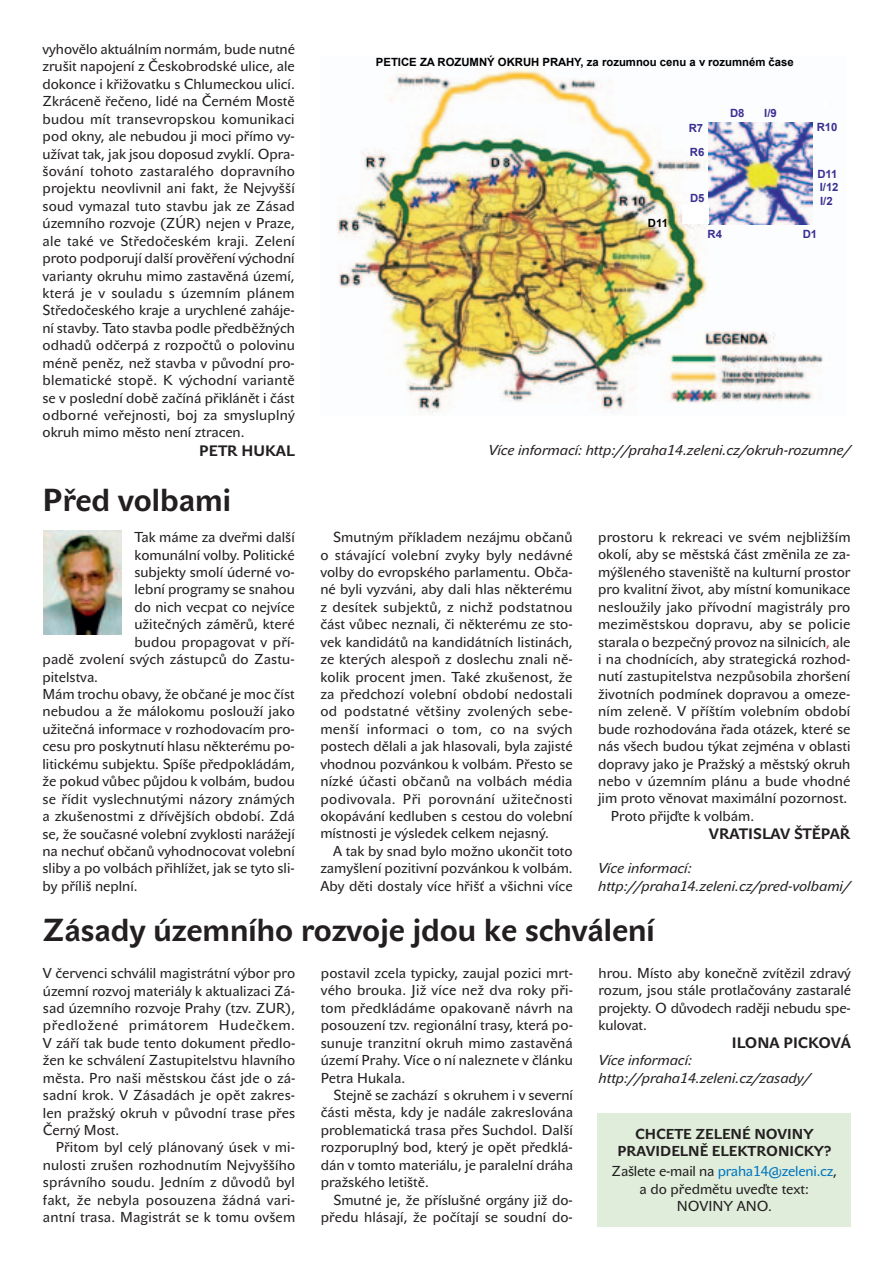
<style>
.page{position:relative;width:893px;height:1263px;background:#fff}
.page>*{position:absolute;margin:0;border:0;box-sizing:border-box;transform-origin:0 0}
.t1{font:700 31.5px "Abc Green";color:#231f20}
.t2{font:700 15px "Abc Green";color:#231f20}
.t3{font:14.25px/17.4px "Abc Green";color:#231f20;text-align:justify}
.t4{font:italic 14.25px/17.4px "Abc Green";color:#231f20}
.t5{font:700 14.25px/17.1px "Abc Green";color:#231f20;text-align:center}
.t6{font:700 11.4px "Arial";color:#000002}
.t7{font:700 11.4px/24.2px "Arial";letter-spacing:-.005em;color:#3a2f92}
.s1{color:#ee2e23}
.s2{color:#0075bf}
</style>
<div class="page">
<img style="left:44px;top:531px;width:78px;height:103px">
<img style="left:337px;top:69px;width:487px;height:344px">
<img style="left:709px;top:123px;width:104px;height:101px">
<svg style="left:681px;top:204px;width:28px;height:21px"></svg>
<div style="left:598px;top:1113px;width:253px;height:113px;background:#e0eddb"></div>
<p class="t3" style="left:43px;top:40px;width:254px">vyhovělo aktuálním normám, bude nutné zrušit napojení z Českobrodské ulice, ale dokonce i křižovatku s Chlumeckou ulicí.<br>Zkráceně řečeno, lidé na Černém Mostě budou mít transevropskou komunikaci pod okny, ale nebudou ji moci přímo vy&shy;užívat tak, jak jsou doposud zvyklí. Opra&shy;šování tohoto zastaralého dopravního projektu neovlivnil ani fakt, že Nejvyšší soud vymazal tuto stavbu jak ze Zásad územního rozvoje (ZÚR) nejen v Praze, ale také ve Středočeském kraji. Zelení proto podporují další prověření východní varianty okruhu mimo zastavěná území, která je v souladu s územním plánem Středočeského kraje a urychlené zaháje&shy;ní stavby. Tato stavba podle předběžných odhadů odčerpá z rozpočtů o polovinu méně peněz, než stavba v původní pro&shy;blematické stopě. K východní variantě se v poslední době začíná přiklánět i část odborné veřejnosti, boj za smysluplný okruh mimo město není ztracen.</p>
<p class="t2" style="left:199px;top:442px;width:97px">PETR HUKAL</p>
<h1 class="t1" style="left:43px;top:482px;width:190px">Před volbami</h1>
<p class="t3" style="left:134px;top:529px;width:162px">Tak máme za dveřmi další</p>
<p class="t3" style="left:134px;top:546px;width:162px">komunální volby. Politické</p>
<p class="t3" style="left:134px;top:563px;width:162px">subjekty smolí úderné vo-</p>
<p class="t3" style="left:134px;top:581px;width:162px">lební programy se snahou</p>
<p class="t3" style="left:134px;top:598px;width:162px">do nich vecpat co nejvíce</p>
<p class="t3" style="left:134px;top:616px;width:162px">užitečných záměrů, které</p>
<p class="t3" style="left:134px;top:633px;width:162px">budou propagovat v pří-</p>
<p class="t3" style="left:43px;top:651px;width:254px">padě zvolení svých zástupců do Zastu-</p>
<p class="t3" style="left:43px;top:668px;width:57px">pitelstva.</p>
<p class="t3" style="left:43px;top:685px;width:254px">Mám trochu obavy, že občané je moc číst</p>
<p class="t3" style="left:43px;top:703px;width:254px">nebudou a že málokomu poslouží jako</p>
<p class="t3" style="left:43px;top:720px;width:254px">užitečná informace v rozhodovacím pro-</p>
<p class="t3" style="left:43px;top:738px;width:254px">cesu pro poskytnutí hlasu některému po-</p>
<p class="t3" style="left:43px;top:755px;width:254px">litickému subjektu. Spíše předpokládám,</p>
<p class="t3" style="left:43px;top:773px;width:254px">že pokud vůbec půjdou k volbám, budou</p>
<p class="t3" style="left:43px;top:790px;width:254px">se řídit vyslechnutými názory známých</p>
<p class="t3" style="left:43px;top:807px;width:254px">a zkušenostmi z dřívějších období. Zdá</p>
<p class="t3" style="left:43px;top:825px;width:254px">se, že současné volební zvyklosti narážejí</p>
<p class="t3" style="left:43px;top:842px;width:254px">na nechuť občanů vyhodnocovat volební</p>
<p class="t3" style="left:43px;top:860px;width:254px">sliby a po volbách přihlížet, jak se tyto sli-</p>
<p class="t3" style="left:43px;top:877px;width:97px">by příliš neplní.</p>
<p class="t6" style="left:376px;top:55px;width:419px">PETICE ZA ROZUMNÝ OKRUH PRAHY, za rozumnou cenu a v rozumném čase</p>
<p class="t6" style="left:648px;top:217px;width:22px">D11</p>
<p class="t7" style="left:689px;top:115px;width:17px">R7<br>R6</p>
<p class="t7" style="left:730px;top:100px;width:16px">D8</p>
<p class="t7" style="left:690px;top:186px;width:16px">D5</p>
<p class="t7" style="left:708px;top:222px;width:16px">R4</p>
<p class="t7" style="left:764px;top:101px;width:14px">I/9</p>
<p class="t7" style="left:817px;top:115px;width:22px">R10</p>
<p class="t7" style="left:817px;top:162px;width:22px">D11</p>
<p class="t7" style="left:820px;top:175px;width:20px">I/12</p>
<p class="t7" style="left:820px;top:188px;width:14px">I/2</p>
<p class="t7" style="left:803px;top:222px;width:16px">D1</p>
<p class="t4" style="left:489px;top:441px;width:363px">Více informací: http://praha14.zeleni.cz/okruh-rozumne/</p>
<p class="t3" style="left:320px;top:528px;width:254px;text-indent:13px">Smutným příkladem nezájmu občanů o stávající volební zvyky byly nedávné volby do evropského parlamentu. Obča&shy;né byli vyzváni, aby dali hlas některému z desítek subjektů, z nichž podstatnou část vůbec neznali, či některému ze sto&shy;vek kandidátů na kandidátních listinách, ze kterých alespoň z doslechu znali ně&shy;kolik procent jmen. Také zkušenost, že za předchozí volební období nedostali od podstatné většiny zvolených sebe&shy;menší informaci o tom, co na svých postech dělali a jak hlasovali, byla zajisté vhodnou pozvánkou k volbám. Přesto se nízké účasti občanů na volbách média podivovala. Při porovnání užitečnosti okopávání kedluben s cestou do volební místnosti je výsledek celkem nejasný.</p>
<p class="t3" style="left:320px;top:842px;width:254px;text-indent:13px">A tak by snad bylo možno ukončit toto zamyšlení pozitivní pozvánkou k volbám.<br>Aby děti dostaly více hřišť a všichni více</p>
<p class="t3" style="left:598px;top:528px;width:254px">prostoru k rekreaci ve svém nejbližším</p>
<p class="t3" style="left:598px;top:546px;width:254px">okolí, aby se městská část změnila ze za-</p>
<p class="t3" style="left:598px;top:563px;width:254px">mýšleného staveniště na kulturní prostor</p>
<p class="t3" style="left:598px;top:581px;width:254px">pro kvalitní život, aby místní komunikace</p>
<p class="t3" style="left:598px;top:598px;width:254px">nesloužily jako přívodní magistrály pro</p>
<p class="t3" style="left:598px;top:616px;width:254px">meziměstskou dopravu, aby se policie</p>
<p class="t3" style="left:598px;top:633px;width:254px">starala o bezpečný provoz na silnicích<span class="s1">,</span> ale</p>
<p class="t3" style="left:598px;top:650px;width:254px">i na chodnících, aby strategická rozhod-</p>
<p class="t3" style="left:598px;top:668px;width:254px">nutí zastupitelstva nezpůsobila zhoršení</p>
<p class="t3" style="left:598px;top:685px;width:254px">životních podmínek dopravou a omeze-</p>
<p class="t3" style="left:598px;top:703px;width:254px">ním zeleně. V příštím volebním období</p>
<p class="t3" style="left:598px;top:720px;width:254px">bude rozhodována řada otázek, které se</p>
<p class="t3" style="left:598px;top:738px;width:254px">nás všech budou týkat zejména v oblasti</p>
<p class="t3" style="left:598px;top:755px;width:254px">dopravy jako je Pražský a městský okruh</p>
<p class="t3" style="left:598px;top:772px;width:254px">nebo v územním plánu a bude vhodné</p>
<p class="t3" style="left:598px;top:790px;width:251px">jim proto věnovat maximální pozornost.</p>
<p class="t3" style="left:611px;top:807px;width:145px">Proto přijďte k volbám.</p>
<p class="t2" style="left:709px;top:825px;width:143px">VRATISLAV ŠTĚPAŘ</p>
<p class="t4" style="left:598px;top:860px;width:253px">Více informací: http://praha14.zeleni.cz/pred-volbami/</p>
<h1 class="t1" style="left:43px;top:912px;width:613px">Zásady územního rozvoje jdou ke schválení</h1>
<p class="t3" style="left:43px;top:964px;width:254px">V červenci schválil magistrátní výbor pro územní rozvoj materiály k aktualizaci Zá&shy;sad územního rozvoje Prahy (tzv. ZUR), předložené primátorem Hudečkem.<br>V září tak bude tento dokument předlo&shy;žen ke schválení Zastupitelstvu hlavního města. Pro naši městskou část jde o zá&shy;sadní krok. V Zásadách je opět zakres&shy;len pražský okruh v původní trase přes Černý Most.</p>
<p class="t3" style="left:43px;top:1139px;width:254px;text-indent:13px">Přitom byl celý plánovaný úsek v mi&shy;nulosti zrušen rozhodnutím Nejvyššího správního soudu. Jedním z důvodů byl fakt, že nebyla posouzena žádná vari&shy;antní trasa. Magistrát se k tomu ovšem</p>
<p class="t3" style="left:598px;top:964px;width:254px">hrou. Místo aby konečně zvítězil zdravý rozum, jsou stále protlačovány zastaralé projekty. O důvodech raději nebudu spe&shy;kulovat.</p>
<p class="t2" style="left:732px;top:1034px;width:120px">ILONA PICKOVÁ</p>
<p class="t4" style="left:599px;top:1052px;width:213px">Více informací: http://praha14.zeleni.cz/zasady/</p>
<p class="t3" style="left:321px;top:964px;width:254px">postavil zcela typicky, zaujal pozici mrt&shy;vého brouka. Již více než dva roky při&shy;tom předkládáme opakovaně návrh na posouzení tzv. regionální trasy, která po&shy;sunuje tranzitní okruh mimo zastavěná území Prahy. Více o ní naleznete v článku Petra Hukala.</p>
<p class="t3" style="left:321px;top:1086px;width:254px;text-indent:13px">Stejně se zachází s okruhem i v severní části města, kdy je nadále zakreslována problematická trasa přes Suchdol. Další rozporuplný bod, který je opět předklá&shy;dán v tomto materiálu, je paralelní dráha pražského letiště.</p>
<p class="t3" style="left:321px;top:1191px;width:254px;text-align:right">Smutné je, že příslušné orgány již do&shy;předu hlásají, že počítají se soudní do-</p>
<p class="t5" style="left:617px;top:1126px;width:215px">CHCETE ZELENÉ NOVINY<br>PRAVIDELNĚ ELEKTRONICKY?</p>
<p class="t3" style="left:612px;top:1163px;width:227px;text-align:center">Zašlete e-mail na <span class="s2">praha14@zeleni.cz</span>, a do předmětu uveďte text:<br>NOVINY ANO.</p>
</div>
